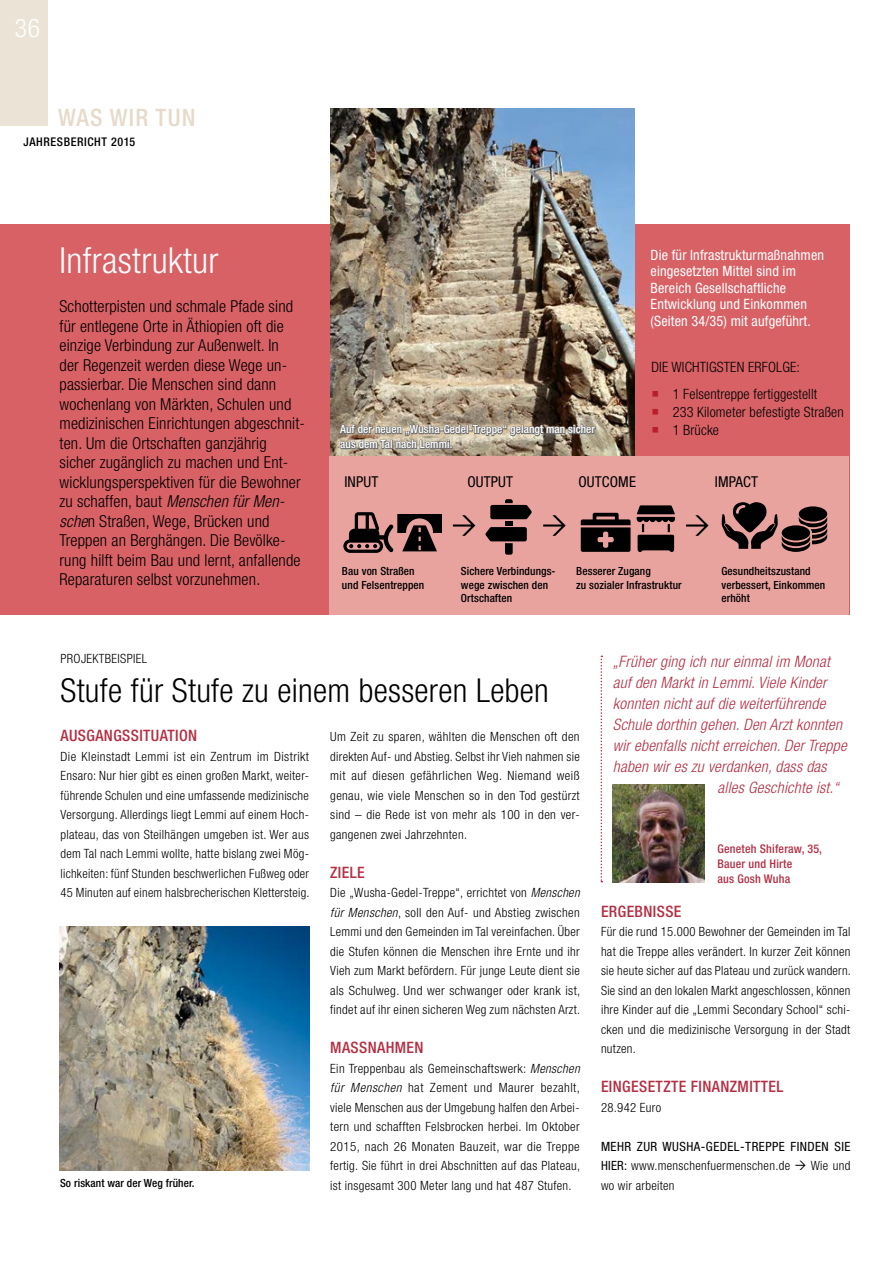
<style>
.page{position:relative;width:893px;height:1263px;background:#fff}
.page>*{position:absolute;margin:0;border:0;box-sizing:border-box;transform-origin:0 0}
.Head_A{font:300 condensed 36px "Helvetica Neue LT Std";letter-spacing:.01em;color:#fff}
.Head_B{font:300 condensed 33px "Helvetica Neue LT Std";letter-spacing:.01em;color:#000}
.t1{font:300 condensed 25.5px "Helvetica Neue LT Std";color:#fff}
.t2{font:500 condensed 24px "Helvetica Neue LT Std";letter-spacing:.05em;color:#e6dbcb}
.vorspann{font:300 condensed 16.5px/19.5px "Helvetica Neue LT Std";letter-spacing:.01em;color:#000}
.Zitate_Projektteil{font:italic 300 condensed 15.75px "Helvetica Neue LT Std";letter-spacing:.015em;color:#b42f43}
.Sublines_sand{font:500 condensed 15.75px "Helvetica Neue LT Std";letter-spacing:.025em;color:#b42f43}
.Box_Head{font:condensed 15px "Helvetica Neue LT Std";letter-spacing:.01em;color:#000}
.Box_Head-2{font:condensed 14.25px/16.5px "Helvetica Neue LT Std";letter-spacing:.01em;color:#fff}
.Box_Head-3{font:300 condensed 14.25px "Helvetica Neue LT Std";letter-spacing:.01em;color:#000}
.fließ__block{font:300 condensed 12.75px/19.5px "Helvetica Neue LT Std";letter-spacing:.025em;color:#000;text-align:justify}
.fließ__block-2{font:condensed 12.75px/19.5px "Helvetica Neue LT Std";letter-spacing:.035em;color:#000}
.Overhead{font:300 condensed 12.75px "Helvetica Neue LT Std";letter-spacing:.025em;color:#000}
.Zitat_Leistungstabel{font:500 condensed 12px/15px "Helvetica Neue LT Std";letter-spacing:.015em;color:#b42f43}
.t3{font:500 condensed 12px "Helvetica Neue LT Std";letter-spacing:.05em;color:#000}
.Legende_Wirkungskett{font:500 condensed 11.25px/13.5px "Helvetica Neue LT Std";letter-spacing:.01em;color:#000}
.BU_weiss{font:500 condensed 11.25px "Helvetica Neue LT Std";letter-spacing:.01em;color:#fff}
.BU{font:500 condensed 11.25px "Helvetica Neue LT Std";letter-spacing:.01em;color:#000}
.s1{font-style:italic}
.s2{font-weight:300}
</style>
<div class="page">
<div style="left:0;top:0;width:48px;height:126px;background:#ebe3d5"></div>
<div style="left:0;top:225px;width:849px;height:390px;background:#d76165"></div>
<img style="left:330px;top:109px;width:305px;height:348px">
<svg style="left:601px;top:656px;width:1px;height:226px"></svg>
<div style="left:329px;top:457px;width:520px;height:158px;background:#e8a39f"></div>
<svg style="left:453px;top:515px;width:22px;height:21px"></svg>
<svg style="left:543px;top:515px;width:23px;height:21px"></svg>
<svg style="left:686px;top:515px;width:22px;height:21px"></svg>
<svg style="left:343px;top:512px;width:99px;height:41px"></svg>
<svg style="left:485px;top:499px;width:47px;height:56px"></svg>
<svg style="left:637px;top:505px;width:38px;height:47px"></svg>
<svg style="left:722px;top:502px;width:105px;height:50px"></svg>
<svg style="left:581px;top:513px;width:50px;height:39px"></svg>
<svg style="left:338px;top:409px;width:259px;height:42px;background:#948877"></svg>
<img style="left:60px;top:927px;width:249px;height:243px">
<img style="left:613px;top:784px;width:92px;height:98px">
<h3 class="t1" style="left:15px;top:14px;width:27px">36</h3>
<h3 class="t2" style="left:58px;top:103px;width:139px">WAS WIR TUN</h3>
<p class="t3" style="left:23px;top:134px;width:113px">JAHRESBERICHT 2015</p>
<p class="Head_A" style="left:60px;top:240px;width:160px">Infrastruktur</p>
<p class="vorspann" style="left:60px;top:296px;width:247px">Schotterpisten und schmale Pfade sind für entlegene Orte in Äthiopien oft die einzige Verbindung zur Außenwelt. In<br>der Regenzeit werden diese Wege un&shy;passierbar. Die Menschen sind dann wochenlang von Märkten, Schulen und medizinischen Einrichtungen abgeschnit&shy;ten. Um die Ortschaften ganzjährig sicher zugänglich zu machen und Ent&shy;wicklungsperspektiven für die Bewohner zu schaffen, baut <span class="s1">Menschen für Men&shy;sche</span>n Straßen, Wege, Brücken und Treppen an Berghängen. Die Bevölke&shy;rung hilft beim Bau und lernt, anfallende Reparaturen selbst vorzunehmen.</p>
<p class="BU_weiss" style="left:340px;top:423px;width:256px">Auf der neuen „Wusha-Gedel-Treppe“ gelangt man sicher</p>
<p class="BU_weiss" style="left:340px;top:438px;width:114px">aus dem Tal nach Lemmi.</p>
<p class="Box_Head-2" style="left:651px;top:246px;width:175px">Die für Infrastrukturmaßnahmen eingesetzten Mittel sind im<br>Bereich Gesellschaftliche<br>Entwicklung und Einkommen (Seiten 34/35) mit aufgeführt.</p>
<p class="Box_Head-3" style="left:651px;top:359px;width:150px">DIE WICHTIGSTEN ERFOLGE:</p>
<p class="Box_Head-3" style="left:673px;top:386px;width:146px">1 Felsentreppe fertiggestellt</p>
<p class="Box_Head-3" style="left:673px;top:404px;width:173px">233 Kilometer befestigte Straßen</p>
<p class="Box_Head-3" style="left:673px;top:422px;width:48px">1 Brücke</p>
<p class="Box_Head" style="left:344px;top:473px;width:35px">INPUT</p>
<p class="Box_Head" style="left:467px;top:473px;width:47px">OUTPUT</p>
<p class="Box_Head" style="left:578px;top:473px;width:59px">OUTCOME</p>
<p class="Box_Head" style="left:715px;top:473px;width:45px">IMPACT</p>
<p class="Legende_Wirkungskett" style="left:342px;top:564px;width:74px">Bau von Straßen</p>
<p class="Legende_Wirkungskett" style="left:342px;top:578px;width:84px">und Felsentreppen</p>
<p class="Legende_Wirkungskett" style="left:461px;top:564px;width:96px">Sichere Verbindungs&shy;wege zwischen den<br>Ortschaften</p>
<p class="Legende_Wirkungskett" style="left:576px;top:564px;width:107px">Besserer Zugang<br>zu sozialer Infrastruktur</p>
<p class="Legende_Wirkungskett" style="left:721px;top:564px;width:105px">Gesundheitszustand verbessert, Einkommen erhöht</p>
<p class="Overhead" style="left:61px;top:651px;width:88px">PROJEKTBEISPIEL</p>
<p class="Head_B" style="left:61px;top:671px;width:490px">Stufe für Stufe zu einem besseren Leben</p>
<p class="Sublines_sand" style="left:61px;top:726px;width:138px">AUSGANGSSITUATION</p>
<p class="fließ__block" style="left:61px;top:746px;width:251px">Die Kleinstadt Lemmi ist ein Zentrum im Distrikt Ensaro: Nur hier gibt es einen großen Markt, weiter&shy;führende Schulen und eine umfassende medizinische Versorgung. Allerdings liegt Lemmi auf einem Hoch&shy;plateau, das von Steilhängen umgeben ist. Wer aus dem Tal nach Lemmi wollte, hatte bislang zwei Mög&shy;lichkeiten: fünf Stunden beschwerlichen Fußweg oder 45 Minuten auf einem halsbrecherischen Klettersteig.</p>
<p class="BU" style="left:60px;top:1176px;width:136px">So riskant war der Weg früher.</p>
<p class="fließ__block" style="left:330px;top:727px;width:251px">Um Zeit zu sparen, wählten die Menschen oft den direkten Auf- und Abstieg. Selbst ihr Vieh nahmen sie mit auf diesen gefährlichen Weg. Niemand weiß genau, wie viele Menschen so in den Tod gestürzt sind – die Rede ist von mehr als 100 in den ver&shy;gangenen zwei Jahrzehnten.</p>
<p class="Sublines_sand" style="left:330px;top:863px;width:36px">ZIELE</p>
<p class="fließ__block" style="left:330px;top:883px;width:252px">Die „Wusha-Gedel-Treppe“, errichtet von <span class="s1">Menschen für Menschen</span>, soll den Auf- und Abstieg zwischen Lemmi und den Gemeinden im Tal vereinfachen. Über die Stufen können die Menschen ihre Ernte und ihr Vieh zum Markt befördern. Für junge Leute dient sie als Schulweg. Und wer schwanger oder krank ist, findet auf ihr einen sicheren Weg zum nächsten Arzt.</p>
<p class="Sublines_sand" style="left:330px;top:1038px;width:95px">MASSNAHMEN</p>
<p class="fließ__block" style="left:330px;top:1058px;width:251px">Ein Treppenbau als Gemeinschaftswerk: <span class="s1">Menschen für Menschen</span> hat Zement und Maurer bezahlt, viele Menschen aus der Umgebung halfen den Arbei&shy;tern und schafften Felsbrocken herbei. Im Oktober 2015, nach 26 Monaten Bauzeit, war die Treppe fertig. Sie führt in drei Abschnitten auf das Plateau, ist insgesamt 300 Meter lang und hat 487 Stufen.</p>
<p class="Zitate_Projektteil" style="left:613px;top:652px;width:218px">„Früher ging ich nur einmal im Monat</p>
<p class="Zitate_Projektteil" style="left:613px;top:673px;width:215px">auf den Markt in Lemmi. Viele Kinder</p>
<p class="Zitate_Projektteil" style="left:613px;top:694px;width:214px">konnten nicht auf die weiterführende</p>
<p class="Zitate_Projektteil" style="left:613px;top:715px;width:231px">Schule dorthin gehen. Den Arzt konnten</p>
<p class="Zitate_Projektteil" style="left:613px;top:736px;width:235px">wir ebenfalls nicht erreichen. Der Treppe</p>
<p class="Zitate_Projektteil" style="left:613px;top:757px;width:215px">haben wir es zu verdanken, dass das</p>
<p class="Zitate_Projektteil" style="left:718px;top:778px;width:123px">alles Geschichte ist.“</p>
<p class="Zitat_Leistungstabel" style="left:718px;top:841px;width:106px">Geneteh Shiferaw, 35,<br>Bauer und Hirte<br>aus Gosh Wuha</p>
<p class="Sublines_sand" style="left:601px;top:902px;width:82px">ERGEBNISSE</p>
<p class="fließ__block" style="left:601px;top:922px;width:251px">Für die rund 15.000 Bewohner der Gemeinden im Tal hat die Treppe alles verändert. In kurzer Zeit können sie heute sicher auf das Plateau und zurück wandern.<br>Sie sind an den lokalen Markt angeschlossen, können ihre Kinder auf die „Lemmi Secondary School“ schi&shy;cken und die medizinische Versorgung in der Stadt nutzen.</p>
<p class="Sublines_sand" style="left:601px;top:1077px;width:184px">EINGESETZTE FINANZMITTEL</p>
<p class="fließ__block" style="left:601px;top:1097px;width:62px">28.942 Euro</p>
<p class="fließ__block-2" style="left:601px;top:1136px;width:251px">MEHR ZUR WUSHA-GEDEL-TREPPE FINDEN SIE<br>HIER: <span class="s2">www.menschenfuermenschen.de</span></p>
<p class="fließ__block" style="left:811px;top:1156px;width:41px">Wie und</p>
<p class="fließ__block" style="left:601px;top:1175px;width:75px">wo wir arbeiten</p>
</div>
